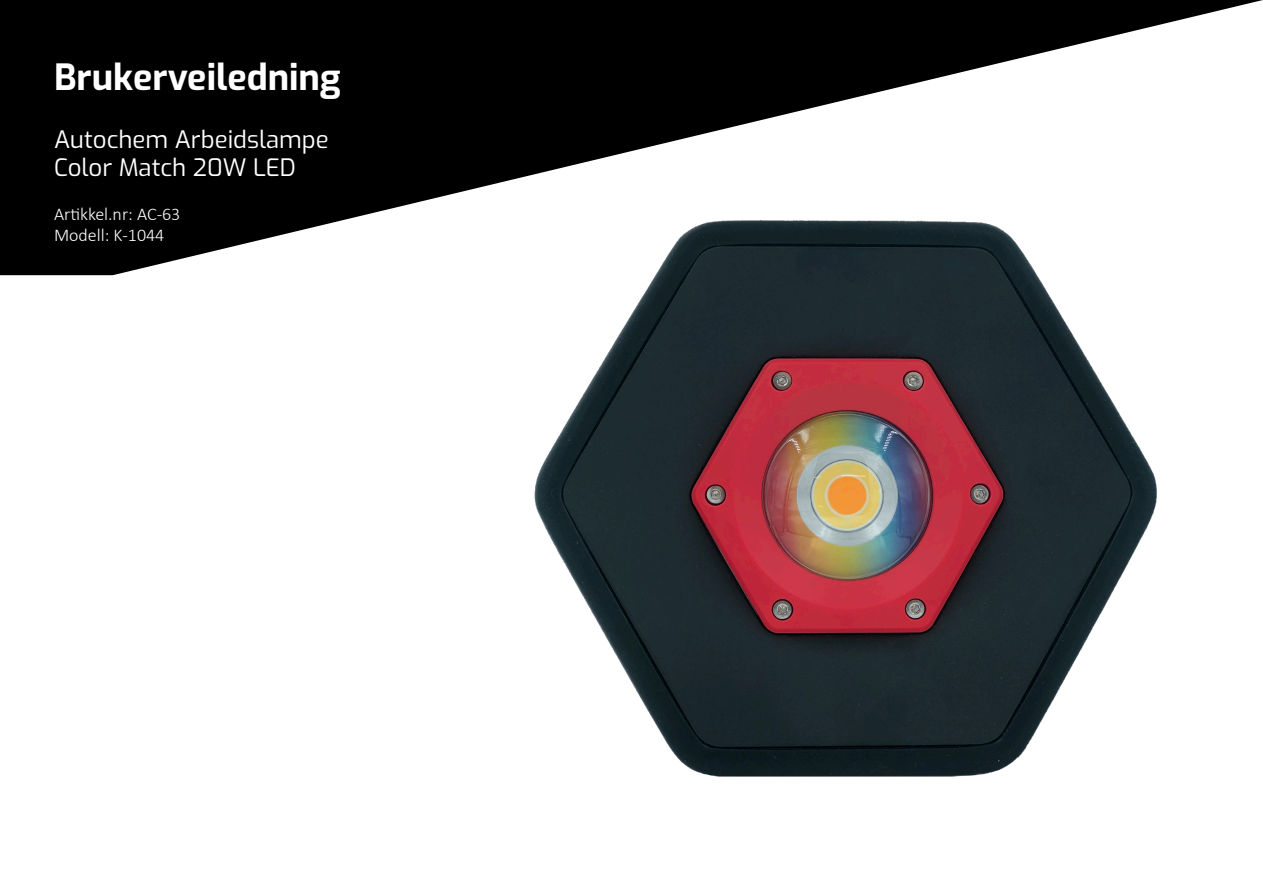
<style>
.page{position:relative;width:1263px;height:893px;background:#fff}
.page>*{position:absolute;margin:0;border:0;box-sizing:border-box;transform-origin:0 0}
.t1{font:100 36px "Exo";color:#fff}
.t2{font:100 24px "Exo";color:#fff}
.t3{font:300 18px "Calibri";color:#fff}
</style>
<div class="page">
<svg style="left:0;top:0;width:1263px;height:275px;fill:#000"></svg>
<img style="left:527px;top:101px;width:638px;height:676px">
<p class="t1" style="left:54px;top:51px;width:288px">Brukerveiledning</p>
<p class="t2" style="left:54px;top:122px;width:276px">Autochem Arbeidslampe</p>
<p class="t2" style="left:54px;top:150px;width:243px">Color Match 20W LED</p>
<p class="t3" style="left:54px;top:203px;width:128px">Artikkel.nr: AC-63</p>
<p class="t3" style="left:54px;top:224px;width:112px">Modell: K-1044</p>
</div>
